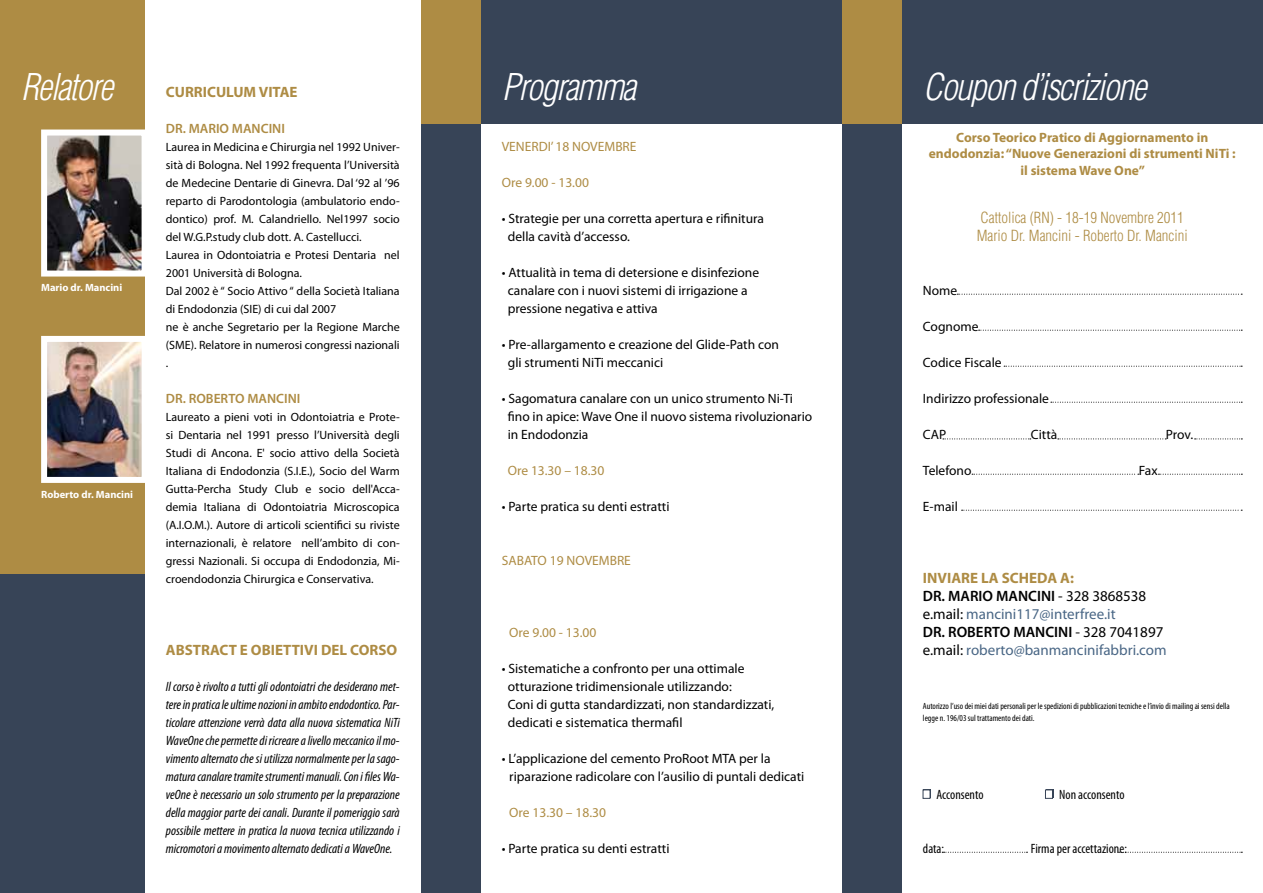
<style>
.page{position:relative;width:1263px;height:893px;background:#fff}
.page>*{position:absolute;margin:0;border:0;box-sizing:border-box;transform-origin:0 0}
.t1{font:italic 300 condensed 36px "Helvetica LT Std";letter-spacing:-.04em;color:#fff}
.t2{font:15px "Myriad Pro";color:#496685}
.t3{font:300 condensed 15px "Helvetica LT Std";color:#ae8c44}
.t4{font:700 15px "Myriad Pro";color:#ae8c44}
.t5{font:600 15px "Myriad Pro";color:#000}
.t6{font:13.5px "Myriad Pro";color:#000}
.t7{font:italic condensed 13.5px/18px "Myriad Pro";color:#000;text-align:justify}
.t8{font:700 13.5px "Myriad Pro";color:#ae8c44}
.t9{font:13.5px "Myriad Pro";color:#ae8c44}
.t10{font:condensed 13.5px "Myriad Pro";color:#000}
.t11{font:600 13.5px "Myriad Pro";color:#ae8c44}
.t12{font:12px/18px "Myriad Pro";color:#000;text-align:justify}
.t13{font:700 10.5px "Myriad Pro";color:#fff}
.t14{font:condensed 9px/12px "Myriad Pro";color:#000}
.s1{font-weight:400}
.s2{color:#000}
</style>
<div class="page">
<div style="left:0;top:0;width:145px;height:609px;background:#ae8c44"></div>
<div style="left:421px;top:123px;width:59px;height:770px;background:#374457"></div>
<div style="left:842px;top:123px;width:59px;height:770px;background:#374457"></div>
<div style="left:421px;top:0;width:842px;height:123px;background:#374457"></div>
<div style="left:0;top:574px;width:145px;height:319px;background:#374457"></div>
<div style="left:421px;top:0;width:59px;height:123px;background:#ae8c44"></div>
<div style="left:842px;top:0;width:59px;height:123px;background:#ae8c44"></div>
<img style="left:48px;top:137px;width:93px;height:133px">
<div style="left:41px;top:130px;width:107px;height:147px;border:6px solid #fff"></div>
<img style="left:48px;top:343px;width:93px;height:133px">
<div style="left:41px;top:336px;width:107px;height:147px;border:6px solid #fff"></div>
<svg style="left:957px;top:294px;width:285px;height:1px"></svg>
<svg style="left:978px;top:330px;width:264px;height:1px"></svg>
<svg style="left:1004px;top:366px;width:238px;height:1px"></svg>
<svg style="left:1051px;top:402px;width:191px;height:1px"></svg>
<svg style="left:961px;top:510px;width:281px;height:1px"></svg>
<svg style="left:944px;top:852px;width:83px;height:1px"></svg>
<svg style="left:1119px;top:852px;width:123px;height:1px"></svg>
<div style="left:924px;top:789px;width:7px;height:9px;background:#374457"></div>
<div style="left:923px;top:790px;width:7px;height:9px;background:#fff;border:1px solid #374457"></div>
<div style="left:1046px;top:789px;width:7px;height:9px;background:#374457"></div>
<div style="left:1045px;top:790px;width:8px;height:9px;background:#fff;border:1px solid #374457"></div>
<svg style="left:972px;top:474px;width:167px;height:1px"></svg>
<svg style="left:1058px;top:439px;width:108px;height:1px"></svg>
<svg style="left:943px;top:439px;width:88px;height:1px"></svg>
<svg style="left:1194px;top:439px;width:48px;height:1px"></svg>
<svg style="left:1158px;top:474px;width:84px;height:1px"></svg>
<p class="t1" style="left:21px;top:64px;width:93px">Relatore</p>
<p class="t13" style="left:41px;top:281px;width:83px">Mario dr. Mancini</p>
<p class="t13" style="left:41px;top:487px;width:94px">Roberto dr. Mancini</p>
<p class="t4" style="left:166px;top:82px;width:133px">CURRICULUM VITAE</p>
<p class="t11" style="left:166px;top:119px;width:121px">DR. MARIO MANCINI</p>
<p class="t12" style="left:166px;top:137px;width:235px">Laurea in Medicina e Chirurgia nel 1992 Univer&shy;sità di Bologna. Nel 1992 frequenta l’Università de Medecine Dentarie di Ginevra. Dal ‘92 al ’96 reparto di Parodontologia (ambulatorio endo&shy;dontico) prof. M. Calandriello. Nel1997 socio del W.G.P.study club dott. A. Castellucci.</p>
<p class="t12" style="left:166px;top:245px;width:235px">Laurea in Odontoiatria e Protesi Dentaria nel<br>2001 Università di Bologna.</p>
<p class="t12" style="left:166px;top:281px;width:235px">Dal 2002 è “ Socio Attivo “ della Società Italiana di Endodonzia (SIE) di cui dal 2007</p>
<p class="t12" style="left:166px;top:317px;width:235px">ne è anche Segretario per la Regione Marche (SME). Relatore in numerosi congressi nazionali .</p>
<p class="t11" style="left:166px;top:389px;width:136px">DR. ROBERTO MANCINI</p>
<p class="t12" style="left:166px;top:407px;width:235px">Laureato a pieni voti in Odontoiatria e Prote&shy;si Dentaria nel 1991 presso l’Università degli Studi di Ancona. E' socio attivo della Società Italiana di Endodonzia (S.I.E.), Socio del Warm Gutta-Percha Study Club e socio dell'Acca&shy;demia Italiana di Odontoiatria Microscopica (A.I.O.M.). Autore di articoli scientifici su riviste internazionali, è relatore nell’ambito di con&shy;gressi Nazionali. Si occupa di Endodonzia, Mi&shy;croendodonzia Chirurgica e Conservativa.</p>
<p class="t4" style="left:166px;top:640px;width:233px">ABSTRACT E OBIETTIVI DEL CORSO</p>
<p class="t7" style="left:166px;top:677px;width:235px">Il corso è rivolto a tutti gli odontoiatri che desiderano met&shy;tere in pratica le ultime nozioni in ambito endodontico. Par&shy;ticolare attenzione verrà data alla nuova sistematica NiTi WaveOne che permette di ricreare a livello meccanico il mo&shy;vimento alternato che si utilizza normalmente per la sago&shy;matura canalare tramite strumenti manuali. Con i files Wa&shy;veOne è necessario un solo strumento per la preparazione della maggior parte dei canali. Durante il pomeriggio sarà possibile mettere in pratica la nuova tecnica utilizzando i micromotori a movimento alternato dedicati a WaveOne.</p>
<p class="t1" style="left:502px;top:64px;width:136px">Programma</p>
<p class="t1" style="left:923px;top:64px;width:225px">Coupon d’iscrizione</p>
<p class="t8" style="left:956px;top:129px;width:254px">Corso Teorico Pratico di Aggiornamento in</p>
<p class="t8" style="left:929px;top:145px;width:308px">endodonzia: “Nuove Generazioni di strumenti NiTi :</p>
<p class="t8" style="left:1020px;top:161px;width:126px">il sistema Wave One’’</p>
<p class="t9" style="left:502px;top:138px;width:136px">VENERDI’ 18 NOVEMBRE</p>
<p class="t9" style="left:502px;top:174px;width:89px">Ore 9.00 - 13.00</p>
<p class="t6" style="left:502px;top:210px;width:264px">• Strategie per una corretta apertura e rifinitura</p>
<p class="t6" style="left:508px;top:228px;width:124px">della cavità d’accesso.</p>
<p class="t6" style="left:502px;top:264px;width:259px">• Attualità in tema di detersione e disinfezione</p>
<p class="t6" style="left:508px;top:282px;width:241px">canalare con i nuovi sistemi di irrigazione a</p>
<p class="t6" style="left:508px;top:300px;width:151px">pressione negativa e attiva</p>
<p class="t6" style="left:502px;top:336px;width:279px">• Pre-allargamento e creazione del Glide-Path con</p>
<p class="t6" style="left:508px;top:354px;width:157px">gli strumenti NiTi meccanici</p>
<p class="t6" style="left:502px;top:390px;width:293px">• Sagomatura canalare con un unico strumento Ni-Ti</p>
<p class="t6" style="left:508px;top:408px;width:306px">fino in apice: Wave One il nuovo sistema rivoluzionario</p>
<p class="t6" style="left:508px;top:426px;width:82px">in Endodonzia</p>
<p class="t9" style="left:508px;top:462px;width:98px">Ore 13.30 – 18.30</p>
<p class="t6" style="left:502px;top:498px;width:169px">• Parte pratica su denti estratti</p>
<p class="t3" style="left:980px;top:208px;width:205px">Cattolica (RN) - 18-19 Novembre 2011</p>
<p class="t3" style="left:977px;top:226px;width:213px">Mario Dr. Mancini - Roberto Dr. Mancini</p>
<p class="t6" style="left:923px;top:282px;width:36px">Nome</p>
<p class="t6" style="left:923px;top:318px;width:57px">Cognome</p>
<p class="t6" style="left:923px;top:354px;width:80px">Codice Fiscale</p>
<p class="t6" style="left:923px;top:390px;width:128px">Indirizzo professionale</p>
<p class="t6" style="left:923px;top:426px;width:25px">CAP</p>
<p class="t6" style="left:1031px;top:426px;width:28px">Città</p>
<p class="t6" style="left:1166px;top:426px;width:29px">Prov.</p>
<p class="t6" style="left:923px;top:462px;width:50px">Telefono</p>
<p class="t6" style="left:1139px;top:462px;width:20px">Fax</p>
<p class="t6" style="left:923px;top:498px;width:36px">E-mail</p>
<p class="t9" style="left:502px;top:552px;width:131px">SABATO 19 NOVEMBRE</p>
<p class="t9" style="left:509px;top:624px;width:89px">Ore 9.00 - 13.00</p>
<p class="t6" style="left:502px;top:660px;width:244px">• Sistematiche a confronto per una ottimale</p>
<p class="t6" style="left:508px;top:678px;width:226px">otturazione tridimensionale utilizzando:</p>
<p class="t6" style="left:508px;top:696px;width:268px">Coni di gutta standardizzati, non standardizzati,</p>
<p class="t6" style="left:508px;top:714px;width:176px">dedicati e sistematica thermafil</p>
<p class="t6" style="left:502px;top:750px;width:270px">• L’applicazione del cemento ProRoot MTA per la</p>
<p class="t6" style="left:509px;top:768px;width:297px">riparazione radicolare con l’ausilio di puntali dedicati</p>
<p class="t9" style="left:509px;top:804px;width:98px">Ore 13.30 – 18.30</p>
<p class="t6" style="left:502px;top:840px;width:169px">• Parte pratica su denti estratti</p>
<p class="t4" style="left:923px;top:568px;width:153px">INVIARE LA SCHEDA A:</p>
<p class="t5" style="left:923px;top:586px;width:225px">DR. MARIO MANCINI <span class="s1">- 328 3868538</span></p>
<p class="t2" style="left:923px;top:604px;width:194px"><span class="s2">e.mail:</span> mancini117@interfree.it</p>
<p class="t5" style="left:923px;top:622px;width:242px">DR. ROBERTO MANCINI <span class="s1">- 328 7041897</span></p>
<p class="t2" style="left:923px;top:640px;width:245px"><span class="s2">e.mail:</span> roberto@banmancinifabbri.com</p>
<p class="t14" style="left:923px;top:699px;width:308px">Autorizzo l’uso dei miei dati personali per le spedizioni di pubblicazioni tecniche e l’invio di mailing ai sensi della legge n. 196/03 sul trattamento dei dati.</p>
<p class="t10" style="left:936px;top:786px;width:49px">Acconsento</p>
<p class="t10" style="left:1059px;top:786px;width:67px">Non acconsento</p>
<p class="t10" style="left:923px;top:840px;width:23px">data:</p>
<p class="t10" style="left:1031px;top:840px;width:97px">Firma per accettazione:</p>
</div>
